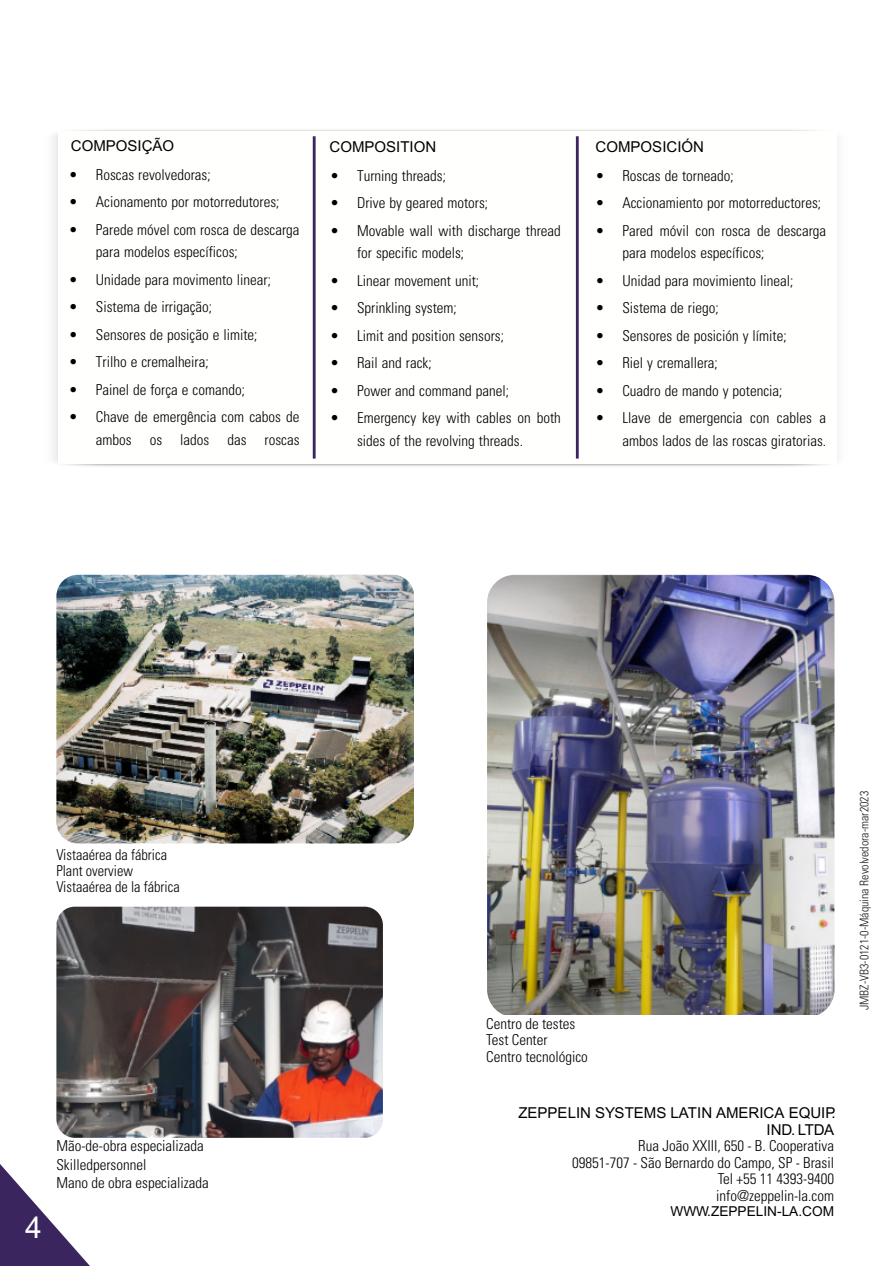
<style>
.page{position:relative;width:891px;height:1266px;background:#fff}
.page>*{position:absolute;margin:0;border:0;box-sizing:border-box;transform-origin:0 0}
.t1{font:30px "Arial";color:#fff}
.t2{font:300 condensed 15px/22.8px "Univers";color:#000}
.t3{font:15px/16.5px "Arial";color:#000;text-align:right}
.t4{font:300 condensed 15px/15.9px "Univers";color:#000;scale:.96 1}
.t5{font:13.65px "Arial";color:#000}
.t6{font:300 condensed 12px "Univers";color:#1f1a17}
</style>
<div class="page">
<img style="left:56px;top:574px;width:358px;height:269px;border-radius:21px">
<img style="left:56px;top:906px;width:327px;height:231px;border-radius:18px">
<img style="left:487px;top:574px;width:347px;height:439px">
<svg style="left:0;top:804px;width:90px;height:461px"></svg>
<hr style="left:576px;top:136px;width:3px;height:322px;background:#3c255e">
<hr style="left:313px;top:136px;width:3px;height:322px;background:#3c255e">
<p class="t3" style="left:71px;top:139px;width:105px">COMPOSIÇÃO</p>
<p class="t3" style="left:330px;top:140px;width:108px">COMPOSITION</p>
<p class="t3" style="left:596px;top:140px;width:110px">COMPOSICIÓN</p>
<p class="t2" style="left:69px;top:164px;width:143px">• Roscas revolvedoras;</p>
<p class="t2" style="left:69px;top:192px;width:212px">• Acionamento por motorredutores;</p>
<p class="t2" style="left:96px;top:219px;width:205px;text-indent:-27px">• Parede móvel com rosca de descarga para modelos específicos;</p>
<p class="t2" style="left:69px;top:269px;width:204px">• Unidade para movimento linear;</p>
<p class="t2" style="left:69px;top:297px;width:145px">• Sistema de irrigação;</p>
<p class="t2" style="left:69px;top:324px;width:190px">• Sensores de posição e limite;</p>
<p class="t2" style="left:69px;top:352px;width:141px">• Trilho e cremalheira;</p>
<p class="t2" style="left:69px;top:379px;width:178px">• Painel de força e comando;</p>
<p class="t2" style="left:69px;top:407px;width:232px;text-align:right">• Chave de emergência com cabos de ambos os lados das roscas</p>
<p class="t2" style="left:330px;top:165px;width:117px">• Turning threads;</p>
<p class="t2" style="left:330px;top:193px;width:160px">• Drive by geared motors;</p>
<p class="t2" style="left:357px;top:220px;width:205px;text-indent:-27px">• Movable wall with discharge thread for specific models;</p>
<p class="t2" style="left:330px;top:270px;width:151px">• Linear movement unit;</p>
<p class="t2" style="left:330px;top:298px;width:128px">• Sprinkling system;</p>
<p class="t2" style="left:330px;top:325px;width:175px">• Limit and position sensors;</p>
<p class="t2" style="left:330px;top:353px;width:103px">• Rail and rack;</p>
<p class="t2" style="left:330px;top:380px;width:180px">• Power and command panel;</p>
<p class="t2" style="left:357px;top:408px;width:205px;text-indent:-27px">• Emergency key with cables on both sides of the revolving threads.</p>
<p class="t2" style="left:595px;top:165px;width:140px">• Roscas de torneado;</p>
<p class="t2" style="left:595px;top:193px;width:227px">• Accionamiento por motorreductores;</p>
<p class="t2" style="left:622px;top:220px;width:205px;text-indent:-27px">• Pared móvil con rosca de descarga para modelos específicos;</p>
<p class="t2" style="left:595px;top:270px;width:200px">• Unidad para movimiento lineal;</p>
<p class="t2" style="left:595px;top:298px;width:125px">• Sistema de riego;</p>
<p class="t2" style="left:595px;top:325px;width:193px">• Sensores de posición y límite;</p>
<p class="t2" style="left:595px;top:353px;width:124px">• Riel y cremallera;</p>
<p class="t2" style="left:595px;top:380px;width:189px">• Cuadro de mando y potencia;</p>
<p class="t2" style="left:595px;top:408px;width:232px;text-align:right">• Llave de emergencia con cables a ambos lados de las roscas giratorias.</p>
<p class="t4" style="left:56px;top:847px;width:130px">Vistaaérea da fábrica<br>Plant overview<br>Vistaaérea de la fábrica</p>
<h1 class="t1" style="left:25px;top:1215px;width:18px">4</h1>
<p class="t2" style="left:56px;top:1137px;width:154px;line-height:18.3px">Mão-de-obra especializada<br>Skilledpersonnel<br>Mano de obra especializada</p>
<p class="t2" style="left:486px;top:1016px;width:103px;line-height:16.5px">Centro de testes<br>Test Center<br>Centro tecnológico</p>
<p class="t3" style="left:518px;top:1105px;width:319px">ZEPPELIN SYSTEMS LATIN AMERICA EQUIP.<br>IND. LTDA</p>
<p class="t2" style="left:572px;top:1138px;width:263px;line-height:16.5px;text-align:right">Rua João XXIII, 650 - B. Cooperativa<br>09851-707 - São Bernardo do Campo, SP - Brasil<br>Tel +55 11 4393-9400<br>info@zeppelin-la.com</p>
<p class="t5" style="left:670px;top:1205px;width:165px">WWW.ZEPPELIN-LA.COM</p>
<p class="t6" style="left:860px;top:1010px;width:221px;rotate:-90deg">JMBZ-VB3-0121-0-Máquina Revolvedora-mar2023</p>
</div>
